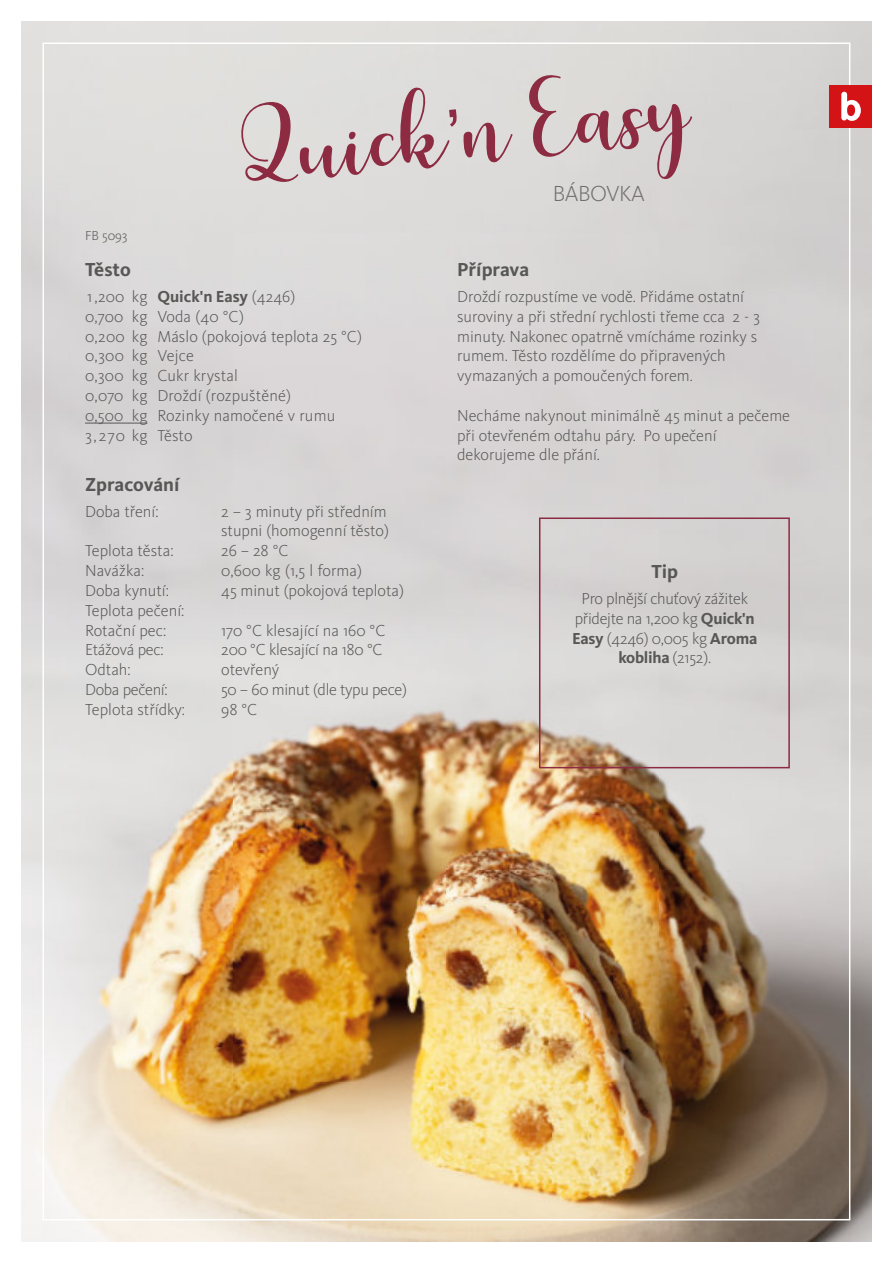
<style>
.page{position:relative;width:893px;height:1263px;background:#fff}
.page>*{position:absolute;margin:0;border:0;box-sizing:border-box;transform-origin:0 0}
.t1{font:72px "Bartleen Script";color:#8c2b41}
.t2{font:300 22.65px "Kievit Pro";letter-spacing:-.02em;color:#6f6f6e}
.t3{font:700 19.5px "Kievit Pro";color:#575756}
.t4{font:300 16.5px/19.8px "Kievit Pro";color:#575756}
.t5{font:300 16.5px/19.8px "Kievit Pro";letter-spacing:-.02em;color:#575756;text-align:center}
.t6{font:300 13.5px "Kievit Pro";letter-spacing:-.005em;color:#575756}
.s1{font-family:"Arial"}
.s2{font-weight:700}
</style>
<div class="page">
<img style="left:21px;top:21px;width:851px;height:1221px">
<div style="left:829px;top:85px;width:43px;height:43px;background:#d41317"></div>
<svg style="left:841px;top:92px;width:20px;height:29px"></svg>
<hr style="left:85px;top:423px;width:62px;height:1px;background:#575756">
<div style="left:539px;top:517px;width:251px;height:251px;border:2px solid #8c2b41"></div>
<p class="t6" style="left:85px;top:229px;width:44px">FB 5093</p>
<h1 class="t1" style="left:234px;top:106px;width:454px;rotate:-6deg">Quick<span class="s1">’</span>n Easy</h1>
<h2 class="t2" style="left:553px;top:183px;width:94px">BÁBOVKA</h2>
<p class="t3" style="left:85px;top:261px;width:47px">Těsto</p>
<p class="t4" style="left:85px;top:288px;width:279px">1,200 kg <span class="s2">Quick'n Easy</span> (4246)<br>0,700 kg Voda (40 °C)<br>0,200 kg Máslo (pokojová teplota 25 °C)<br>0,300 kg Vejce<br>0,300 kg Cukr krystal<br>0,070 kg Droždí (rozpuštěné)<br>0,500 kg Rozinky namočené v rumu<br>3,270 kg Těsto</p>
<p class="t3" style="left:85px;top:476px;width:96px">Zpracování</p>
<p class="t4" style="left:85px;top:502px;width:75px">Doba tření:</p>
<p class="t4" style="left:221px;top:502px;width:169px">2 – 3 minuty při středním stupni (homogenní těsto)</p>
<p class="t4" style="left:85px;top:542px;width:90px">Teplota těsta:</p>
<p class="t4" style="left:221px;top:542px;width:69px">26 – 28 °C</p>
<p class="t4" style="left:85px;top:562px;width:61px">Navážka:</p>
<p class="t4" style="left:221px;top:562px;width:142px">0,600 kg (1,5 l forma)</p>
<p class="t4" style="left:85px;top:582px;width:85px">Doba kynutí:</p>
<p class="t4" style="left:221px;top:582px;width:184px">45 minut (pokojová teplota)</p>
<p class="t4" style="left:85px;top:601px;width:101px">Teplota pečení:<br>Rotační pec:</p>
<p class="t4" style="left:221px;top:621px;width:166px">170 °C klesající na 160 °C</p>
<p class="t4" style="left:85px;top:641px;width:80px">Etážová pec:</p>
<p class="t4" style="left:221px;top:641px;width:163px">200 °C klesající na 180 °C</p>
<p class="t4" style="left:85px;top:661px;width:47px">Odtah:</p>
<p class="t4" style="left:221px;top:661px;width:60px">otevřený</p>
<p class="t5" style="left:85px;top:681px;width:84px">Doba pečení:</p>
<p class="t5" style="left:221px;top:681px;width:187px">50 – 60 minut (dle typu pece)</p>
<p class="t4" style="left:85px;top:700px;width:102px">Teplota střídky:</p>
<p class="t4" style="left:221px;top:700px;width:38px">98 °C</p>
<p class="t3" style="left:457px;top:261px;width:74px">Příprava</p>
<p class="t4" style="left:457px;top:288px;width:304px">Droždí rozpustíme ve vodě. Přidáme ostatní suroviny a při střední rychlosti třeme cca 2 - 3 minuty. Nakonec opatrně vmícháme rozinky s rumem. Těsto rozdělíme do připravených vymazaných a pomoučených forem.</p>
<p class="t4" style="left:457px;top:407px;width:335px">Necháme nakynout minimálně 45 minut a pečeme při otevřeném odtahu páry. Po upečení dekorujeme dle přání.</p>
<p class="t3" style="left:651px;top:563px;width:28px">Tip</p>
<p class="t5" style="left:572px;top:590px;width:187px">Pro plnější chuťový zážitek přidejte na 1,200 kg <span class="s2">Quick'n<br>Easy</span> (4246) 0,005 kg <span class="s2">Aroma kobliha</span> (2152).</p>
</div>
